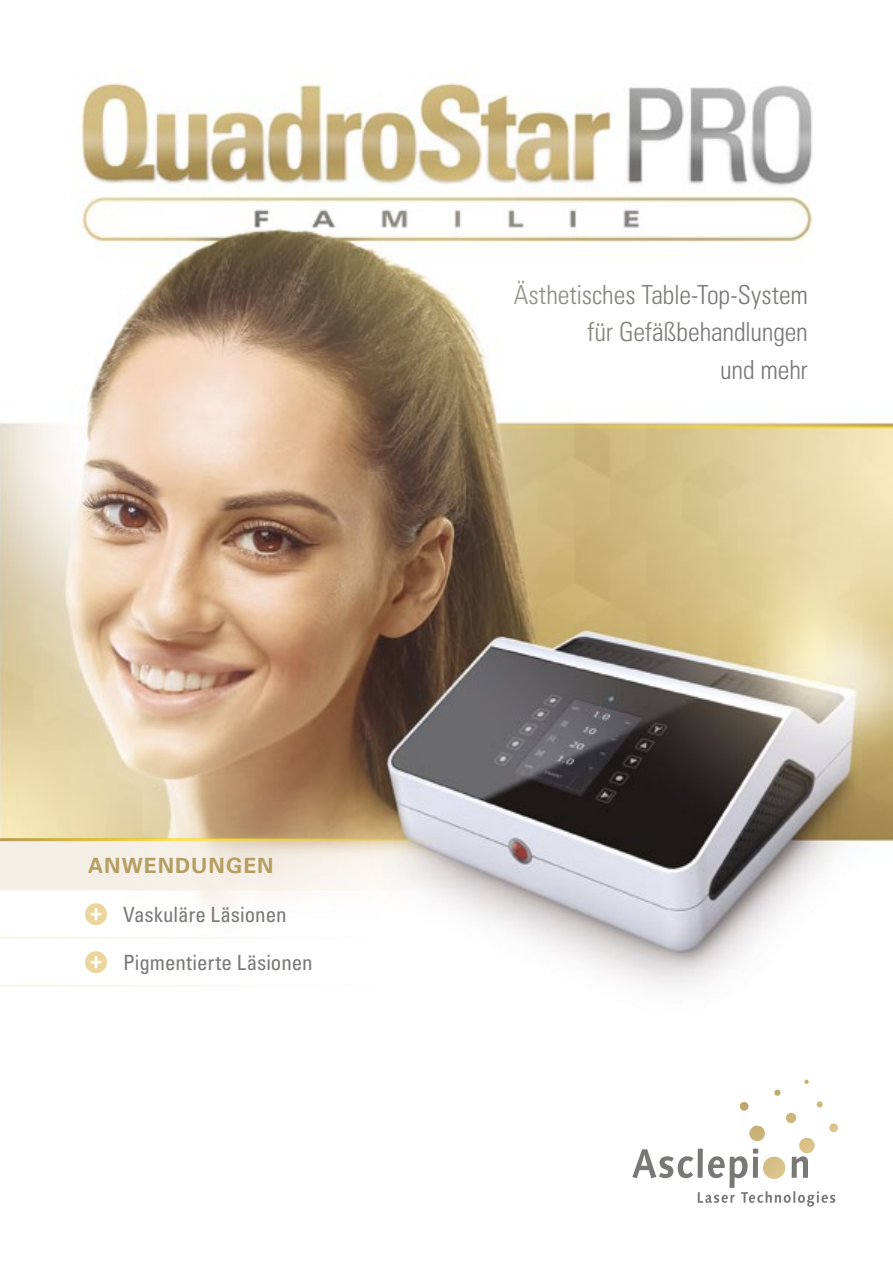
<style>
.page{position:relative;width:893px;height:1263px;background:#fff}
.page>*{position:absolute;margin:0;border:0;box-sizing:border-box;transform-origin:0 0}
.t1{font:300 condensed 26.25px/37.5px "Univers LT Pro";letter-spacing:-.005em;color:#787877;text-align:right}
.t2{font:condensed 21px "Univers LT Pro";letter-spacing:-.005em;color:#787877}
.t3{font:700 21px "Univers LT Pro 65";letter-spacing:.05em;color:#b69d61}
</style>
<div class="page">
<img style="left:0;top:83px;width:893px;height:1124px">
<svg style="left:0;top:840px;width:491px;height:50px;background:#eee9e2"></svg>
<div style="left:85px;top:903px;width:22px;height:22px;background:#ebd69e;border-radius:50%"></div>
<svg style="left:91px;top:908px;width:10px;height:12px"></svg>
<div style="left:85px;top:951px;width:22px;height:22px;background:#ebd69e;border-radius:50%"></div>
<svg style="left:91px;top:956px;width:10px;height:12px"></svg>
<hr style="left:0;top:838px;width:446px;height:3px;background:#fd0">
<hr style="left:0;top:889px;width:408px;height:1px;background:#f9f1e0">
<hr style="left:0;top:937px;width:408px;height:1px;background:#f9f1e0">
<hr style="left:0;top:985px;width:408px;height:1px;background:#f9f1e0">
<hr style="left:0;top:838px;width:174px;height:3px;background:#b69d61">
<hr style="left:460px;top:425px;width:433px;height:3px;background:#fd0">
<hr style="left:699px;top:423px;width:194px;height:3px;background:#b69d61">
<svg style="left:632px;top:1125px;width:203px;height:81px"></svg>
<div style="left:786px;top:1112px;width:10px;height:11px;background:#cdb67b;border-radius:50%"></div>
<svg style="left:740px;top:1102px;width:9px;height:9px"></svg>
<svg style="left:829px;top:1123px;width:9px;height:9px"></svg>
<div style="left:816px;top:1101px;width:7px;height:6px;background:#d0b97f;border-radius:50%"></div>
<div style="left:774px;top:1089px;width:6px;height:7px;background:#c2aa6f;border-radius:50%"></div>
<svg style="left:804px;top:1080px;width:5px;height:4px"></svg>
<svg style="left:176px;top:82px;width:568px;height:475px"></svg>
<p class="t3" style="left:88px;top:851px;width:187px">ANWENDUNGEN</p>
<p class="t2" style="left:123px;top:901px;width:165px">Vaskuläre Läsionen</p>
<p class="t2" style="left:123px;top:949px;width:191px">Pigmentierte Läsionen</p>
<p class="t1" style="left:514px;top:274px;width:296px">Ästhetisches Table-Top-System für Gefäßbehandlungen<br>und mehr</p>
</div>
